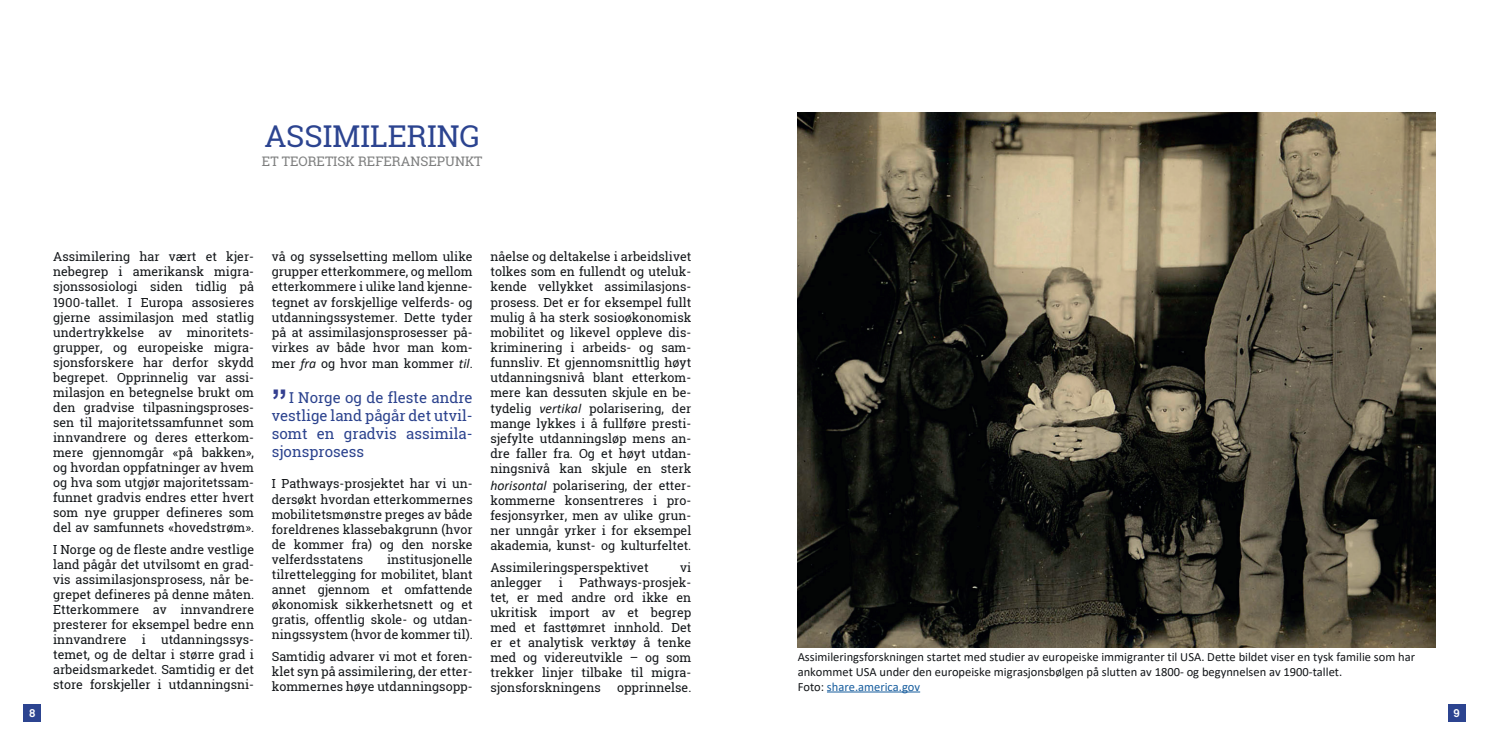
<style>
.page{position:relative;width:1489px;height:745px;background:#fff}
.page>*{position:absolute;margin:0;border:0;box-sizing:border-box;transform-origin:0 0}
.t1{font:700 31.25px "Arial";color:#343f90}
.t2{font:30px "Roboto Slab";color:#2c4490}
.t3{font:15px/18px "Roboto Slab";color:#2c438e;text-align:justify}
.t4{font:13.12px "Roboto Slab";color:#7d7e7e}
.t5{font:12.5px/15px "Roboto Slab";color:#131619;text-align:justify}
.t6{font:12.5px/15px "Calibri";color:#131619}
.t7{font:700 11.25px "Akkurat Pro";color:#fff}
.s1{font-family:"Calibri";font-style:italic;font-size:13.75px}
.s2{color:#175d9e}
</style>
<div class="page">
<div style="left:1447px;top:703px;width:18px;height:18px;background:#2c4490"></div>
<div style="left:23px;top:703px;width:18px;height:18px;background:#2c4490"></div>
<img style="left:797px;top:113px;width:638px;height:533px">
<hr style="left:827px;top:691px;width:93px;height:1px;background:#175d9e">
<h2 class="t2" style="left:264px;top:115px;width:217px">ASSIMILERING</h2>
<p class="t4" style="left:262px;top:152px;width:222px">ET TEORETISK REFERANSEPUNKT</p>
<p class="t5" style="left:53px;top:249px;width:202px">Assimilering har vært et kjer&shy;nebegrep i amerikansk migra&shy;sjonssosiologi siden tidlig på 1900-tallet. I Europa assosieres gjerne assimilasjon med statlig undertrykkelse av minoritets&shy;grupper, og europeiske migra&shy;sjonsforskere har derfor skydd begrepet. Opprinnelig var assi&shy;milasjon en betegnelse brukt om den gradvise tilpasningsproses&shy;sen til majoritetssamfunnet som innvandrere og deres etterkom&shy;mere gjennomgår «på bakken», og hvordan oppfatninger av hvem og hva som utgjør majoritetssam&shy;funnet gradvis endres etter hvert som nye grupper defineres som del av samfunnets «hovedstrøm».</p>
<p class="t5" style="left:53px;top:541px;width:202px">I Norge og de fleste andre vestlige land pågår det utvilsomt en grad&shy;vis assimilasjonsprosess, når be&shy;grepet defineres på denne måten.<br>Etterkommere av innvandrere presterer for eksempel bedre enn innvandrere i utdanningssys&shy;temet, og de deltar i større grad i arbeidsmarkedet. Samtidig er det store forskjeller i utdanningsni-</p>
<p class="t5" style="left:272px;top:249px;width:202px">vå og sysselsetting mellom ulike grupper etterkommere, og mellom etterkommere i ulike land kjenne&shy;tegnet av forskjellige velferds- og utdanningssystemer. Dette tyder på at assimilasjonsprosesser på&shy;virkes av både hvor man kom-</p>
<p class="t5" style="left:272px;top:355px;width:202px">mer <span class="s1">fra</span> og hvor man kommer <span class="s1">til</span>.</p>
<h1 class="t1" style="left:272px;top:378px;width:17px">”</h1>
<p class="t3" style="left:272px;top:388px;width:202px;text-indent:17px">I Norge og de fleste andre vestlige land pågår det utvil&shy;somt en gradvis assimila&shy;sjonsprosess</p>
<p class="t5" style="left:272px;top:476px;width:202px">I Pathways-prosjektet har vi un&shy;dersøkt hvordan etterkommernes mobilitetsmønstre preges av både foreldrenes klassebakgrunn (hvor de kommer fra) og den norske velferdsstatens</p>
<p class="t5" style="left:272px;top:551px;width:202px;text-indent:115px">institusjonelle tilrettelegging for mobilitet, blant annet gjennom et omfattende økonomisk sikkerhetsnett og et gratis, offentlig skole- og utdan&shy;ningssystem (hvor de kommer til).</p>
<p class="t5" style="left:272px;top:648px;width:202px">Samtidig advarer vi mot et foren&shy;klet syn på assimilering, der etter&shy;kommernes høye utdanningsopp-</p>
<p class="t5" style="left:490px;top:249px;width:202px">nåelse og deltakelse i arbeidslivet tolkes som en fullendt og uteluk&shy;kende vellykket assimilasjons&shy;prosess. Det er for eksempel fullt mulig å ha sterk sosioøkonomisk mobilitet og likevel oppleve dis&shy;kriminering i arbeids- og sam&shy;funnsliv. Et gjennomsnittlig høyt utdanningsnivå blant etterkom&shy;mere kan dessuten skjule en be-</p>
<p class="t5" style="left:490px;top:400px;width:202px">tydelig <span class="s1">vertikal</span> polarisering, der mange lykkes i å fullføre presti&shy;sjefylte utdanningsløp mens an&shy;dre faller fra. Og et høyt utdan&shy;ningsnivå kan skjule en sterk</p>
<p class="t5" style="left:490px;top:477px;width:202px"><span class="s1">horisontal</span> polarisering, der etter&shy;kommerne konsentreres i pro&shy;fesjonsyrker, men av ulike grun&shy;ner unngår yrker i for eksempel akademia, kunst- og kulturfeltet.</p>
<p class="t5" style="left:490px;top:559px;width:160px">Assimileringsperspektivet</p>
<p class="t5" style="left:680px;top:559px;width:13px">vi</p>
<p class="t5" style="left:490px;top:574px;width:53px">anlegger</p>
<p class="t5" style="left:558px;top:574px;width:6px">i</p>
<p class="t5" style="left:490px;top:574px;width:202px;text-indent:89px">Pathways-prosjek&shy;tet, er med andre ord ikke en ukritisk import av et begrep med et fasttømret innhold. Det er et analytisk verktøy å tenke med og videreutvikle – og som trekker linjer tilbake til migra&shy;sjonsforskningens</p>
<p class="t5" style="left:617px;top:679px;width:76px">opprinnelse.</p>
<p class="t6" style="left:797px;top:648px;width:619px">Assimileringsforskningen startet med studier av europeiske immigranter til USA. Dette bildet viser en tysk familie som har ankommet USA under den europeiske migrasjonsbølgen på slutten av 1800- og begynnelsen av 1900-tallet.<br>Foto: <span class="s2">share.america.gov</span></p>
<p class="t7" style="left:29px;top:705px;width:8px">8</p>
<p class="t7" style="left:1453px;top:705px;width:8px">9</p>
</div>
